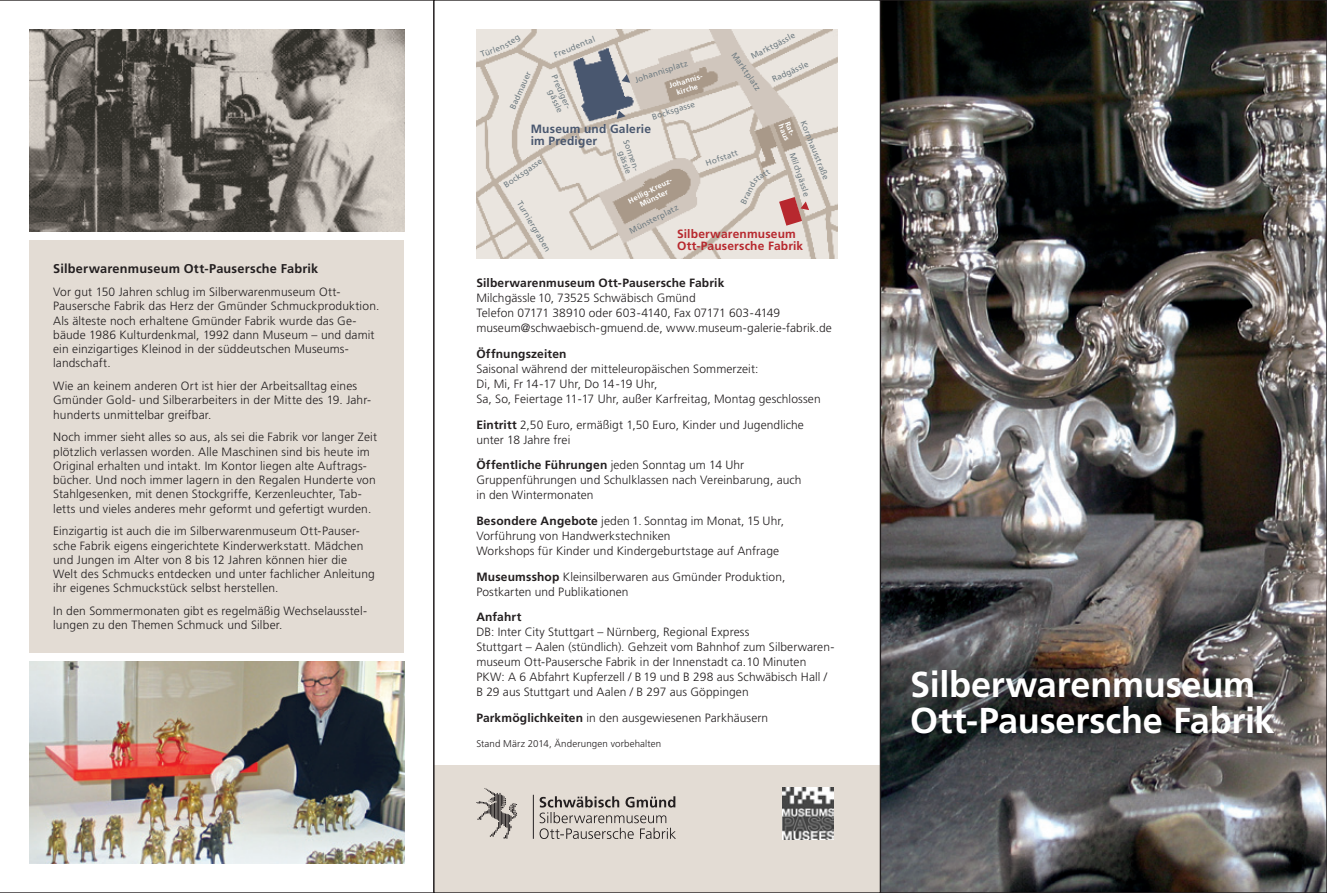
<style>
.page{position:relative;width:1327px;height:893px;background:#fff}
.page>*{position:absolute;margin:0;border:0;box-sizing:border-box;transform-origin:0 0}
.t1{font:700 36px/36px "Frutiger";letter-spacing:-.005em;color:#fff}
.t2{font:700 12.75px "Frutiger";letter-spacing:.015em;color:#231f20}
.t3{font:300 12px/14.2px "Frutiger";letter-spacing:.01em;color:#231f20}
.t4{font:700 12px "Frutiger";letter-spacing:.015em;color:#231f20}
.t5{font:700 12px/12px "Frutiger";letter-spacing:.015em;color:#b7282e}
.t6{font:700 12px/11.9px "Frutiger";letter-spacing:.015em;color:#48566e}
.t7{font:300 9.75px "Frutiger";letter-spacing:.015em;color:#231f20}
.t8{font:8.25px/8.2px "Frutiger";color:#717d83;text-align:right}
.t9{font:700 7.5px/8.6px "Frutiger";color:#fff;text-align:center}
.s1{font-weight:700}
</style>
<div class="page">
<div style="left:434px;top:765px;width:446px;height:128px;background:#e3dcd4"></div>
<img style="left:476px;top:30px;width:362px;height:229px">
<img style="left:833px;top:30px;width:5px;height:24px">
<svg style="left:779px;top:197px;width:30px;height:29px"></svg>
<svg style="left:567px;top:46px;width:70px;height:77px;background:#999ca3"></svg>
<img style="left:882px;top:2px;width:443px;height:889px">
<img style="left:782px;top:788px;width:51px;height:51px">
<svg style="left:476px;top:788px;width:41px;height:51px"></svg>
<hr style="left:533px;top:795px;width:1px;height:44px;background:#231f20">
<svg style="left:539px;top:796px;width:137px;height:43px"></svg>
<svg style="left:0;top:0;width:434px;height:893px"></svg>
<p class="t2" style="left:53px;top:261px;width:267px">Silberwarenmuseum Ott-Pausersche Fabrik</p>
<p class="t3" style="left:53px;top:285px;width:328px">Vor gut 150 Jahren schlug im Silberwarenmuseum Ott-Pausersche Fabrik das Herz der Gmünder Schmuckproduktion.<br>Als älteste noch erhaltene Gmünder Fabrik wurde das Ge&shy;bäude 1986 Kulturdenkmal, 1992 dann Museum – und damit ein einzigartiges Kleinod in der süddeutschen Museums&shy;landschaft.</p>
<p class="t3" style="left:53px;top:379px;width:319px">Wie an keinem anderen Ort ist hier der Arbeitsalltag eines<br>Gmünder Gold- und Silberarbeiters in der Mitte des 19. Jahr&shy;hunderts unmittelbar greifbar.</p>
<p class="t3" style="left:53px;top:430px;width:325px">Noch immer sieht alles so aus, als sei die Fabrik vor langer Zeit plötzlich verlassen worden. Alle Maschinen sind bis heute im Original erhalten und intakt. Im Kontor liegen alte Auftrags&shy;bücher. Und noch immer lagern in den Regalen Hunderte von Stahlgesenken, mit denen Stockgriffe, Kerzenleuchter, Tab&shy;letts und vieles anderes mehr geformt und gefertigt wurden.</p>
<p class="t3" style="left:53px;top:524px;width:323px">Einzigartig ist auch die im Silberwarenmuseum Ott-Pauser&shy;sche Fabrik eigens eingerichtete Kinderwerkstatt. Mädchen und Jungen im Alter von 8 bis 12 Jahren können hier die<br>Welt des Schmucks entdecken und unter fachlicher Anleitung ihr eigenes Schmuckstück selbst herstellen.</p>
<p class="t3" style="left:53px;top:604px;width:315px">In den Sommermonaten gibt es regelmäßig Wechselausstel&shy;lungen zu den Themen Schmuck und Silber.</p>
<p class="t8" style="left:749px;top:53px;width:50px;rotate:-27deg">Marktgässle</p>
<p class="t8" style="left:503px;top:42px;width:18px;rotate:-34deg">steg</p>
<p class="t8" style="left:553px;top:51px;width:45px;rotate:-22deg">Freudental</p>
<p class="t8" style="left:479px;top:51px;width:27px;rotate:-20deg">Türlen</p>
<p class="t8" style="left:634px;top:76px;width:56px;rotate:-18deg">Johannisplatz</p>
<p class="t8" style="left:737px;top:51px;width:46px;rotate:55deg">Marktplatz</p>
<p class="t8" style="left:770px;top:76px;width:41px;rotate:-25deg">Radgässle</p>
<p class="t8" style="left:508px;top:107px;width:42px;rotate:-66deg">Badmauer</p>
<p class="t8" style="left:558px;top:73px;width:38px;line-height:9px;rotate:67deg">Prediger&shy;gässle</p>
<p class="t9" style="left:668px;top:82px;width:36px;rotate:-17deg">Johannis&shy;kirche</p>
<p class="t8" style="left:651px;top:113px;width:46px;rotate:-18deg">Bocksgasse</p>
<p class="t8" style="left:807px;top:119px;width:64px;rotate:68deg">Kornhausstraße</p>
<p class="t9" style="left:790px;top:121px;width:19px;line-height:6.8px;text-align:left;rotate:68deg">Rat&shy;haus</p>
<p class="t6" style="left:531px;top:123px;width:122px">Museum und Galerie im Prediger</p>
<p class="t8" style="left:630px;top:138px;width:34px;rotate:71deg">Sonnen&shy;gässle</p>
<p class="t8" style="left:704px;top:159px;width:35px;rotate:-19deg">Hofstatt</p>
<p class="t8" style="left:796px;top:151px;width:47px;rotate:71deg">Milchgässle</p>
<p class="t5" style="left:677px;top:228px;width:128px">Silberwarenmuseum<br>Ott-Pausersche Fabrik</p>
<p class="t8" style="left:502px;top:182px;width:46px;rotate:-34deg">Bocksgasse</p>
<p class="t8" style="left:751px;top:178px;width:20px;rotate:-35deg">statt</p>
<p class="t8" style="left:739px;top:202px;width:25px;rotate:-64deg">Brand</p>
<p class="t9" style="left:626px;top:197px;width:49px;rotate:-27deg">Heilig-Kreuz-<br>Münster</p>
<p class="t8" style="left:523px;top:200px;width:58px;rotate:59deg">Turniergraben</p>
<p class="t8" style="left:628px;top:228px;width:55px;rotate:-27deg">Münsterplatz</p>
<p class="t4" style="left:476px;top:276px;width:249px">Silberwarenmuseum Ott-Pausersche Fabrik</p>
<p class="t3" style="left:476px;top:291px;width:357px;line-height:15px">Milchgässle 10, 73525 Schwäbisch Gmünd<br>Telefon 07171 38910 oder 603-4140, Fax 07171 603-4149 museum@schwaebisch-gmuend.de, www.museum-galerie-fabrik.de</p>
<p class="t4" style="left:476px;top:347px;width:92px">Öffnungszeiten</p>
<p class="t3" style="left:476px;top:361px;width:346px;line-height:15px">Saisonal während der mitteleuropäischen Sommerzeit:<br>Di, Mi, Fr 14-17 Uhr, Do 14-19 Uhr,<br>Sa, So, Feiertage 11-17 Uhr, außer Karfreitag, Montag geschlossen</p>
<p class="t3" style="left:476px;top:417px;width:329px;line-height:15px"><span class="s1">Eintritt</span> 2,50 Euro, ermäßigt 1,50 Euro, Kinder und Jugendliche unter 18 Jahre frei</p>
<p class="t3" style="left:476px;top:458px;width:327px;line-height:15px"><span class="s1">Öffentliche Führungen</span> jeden Sonntag um 14 Uhr<br>Gruppenführungen und Schulklassen nach Vereinbarung, auch in den Wintermonaten</p>
<p class="t3" style="left:476px;top:513px;width:309px;line-height:15px"><span class="s1">Besondere Angebote</span> jeden 1. Sonntag im Monat, 15 Uhr,<br>Vorführung von Handwerkstechniken<br>Workshops für Kinder und Kindergeburtstage auf Anfrage</p>
<p class="t3" style="left:476px;top:569px;width:310px;line-height:15px"><span class="s1">Museumsshop</span> Kleinsilberwaren aus Gmünder Produktion,<br>Postkarten und Publikationen</p>
<p class="t4" style="left:476px;top:610px;width:46px">Anfahrt</p>
<p class="t3" style="left:476px;top:624px;width:359px;line-height:15px">DB: Inter City Stuttgart – Nürnberg, Regional Express<br>Stuttgart – Aalen (stündlich). Gehzeit vom Bahnhof zum Silberwaren&shy;museum Ott-Pausersche Fabrik in der Innenstadt ca.10 Minuten PKW: A 6 Abfahrt Kupferzell / B 19 und B 298 aus Schwäbisch Hall / B 29 aus Stuttgart und Aalen / B 297 aus Göppingen</p>
<p class="t3" style="left:476px;top:711px;width:293px"><span class="s1">Parkmöglichkeiten</span> in den ausgewiesenen Parkhäusern</p>
<p class="t7" style="left:476px;top:739px;width:186px">Stand März 2014, Änderungen vorbehalten</p>
<h1 class="t1" style="left:910px;top:666px;width:366px">Silberwarenmuseum<br>Ott-Pausersche Fabrik</h1>
</div>
